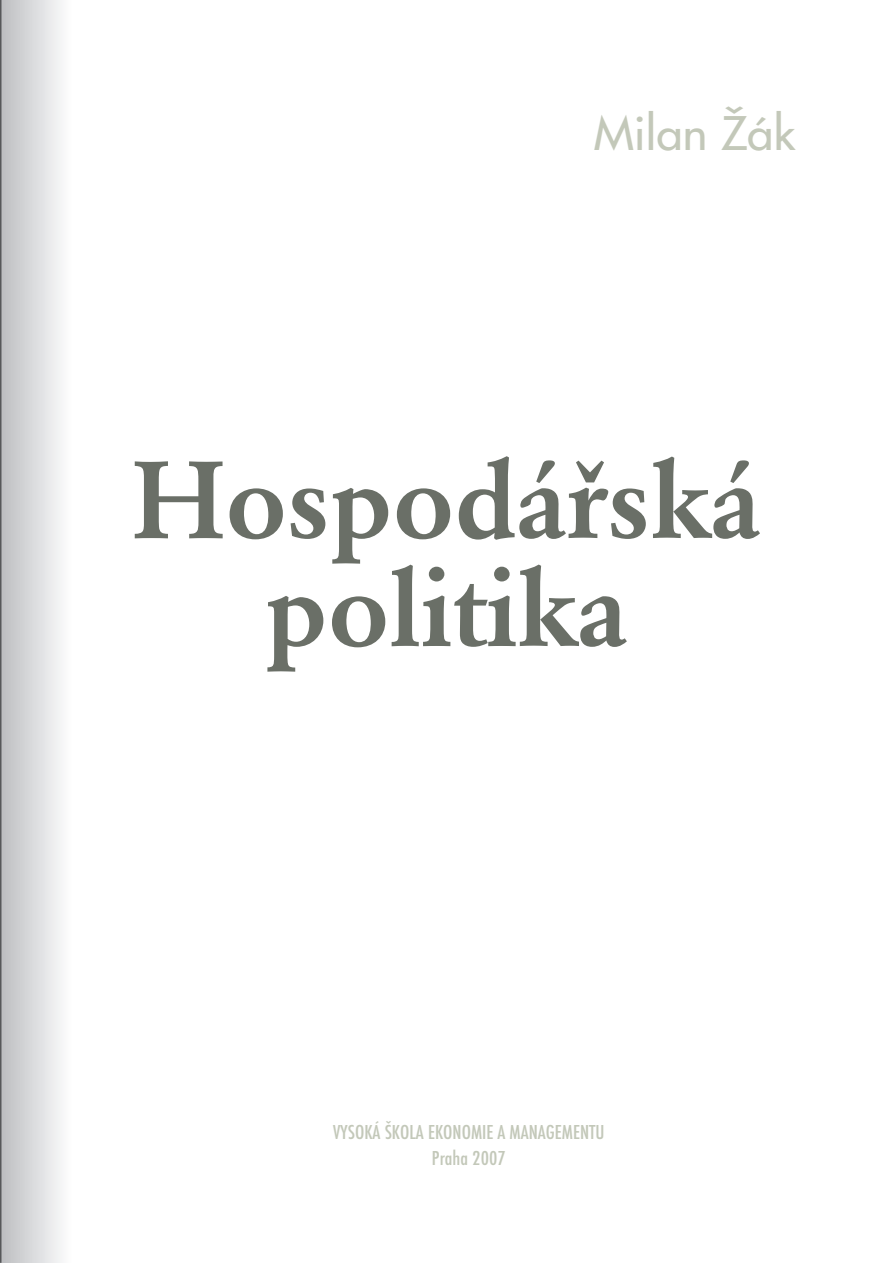
<style>
.page{position:relative;width:893px;height:1263px;background:#fff}
.page>*{position:absolute;margin:0;border:0;box-sizing:border-box;transform-origin:0 0}
.t1{font:500 108px/108px "Garamond BECE";letter-spacing:-.015em;color:#6a6f67;text-align:center;scale:1.05 1}
.t2{font:45px "Futura CE";color:#c3c8b9;scale:1.05 1}
.t3{font:21px/26.7px "Futura TEE Medium Condensed";color:#c3c8b9;text-align:center;scale:1.05 1}
</style>
<div class="page">
<div style="left:0;top:0;width:131px;height:1263px;background:linear-gradient(to right,#c9cbcd,#fff)"></div>
<hr style="left:0;top:0;width:2px;height:1263px;background:#57585a">
<h2 class="t2" style="left:594px;top:111px;width:193px">Milan Žák</h2>
<h1 class="t1" style="left:131px;top:456px;width:602px">Hospodářská politika</h1>
<p class="t3" style="left:333px;top:1119px;width:260px">VYSOKÁ ŠKOLA EKONOMIE A MANAGEMENTU<br>Praha 2007</p>
</div>
